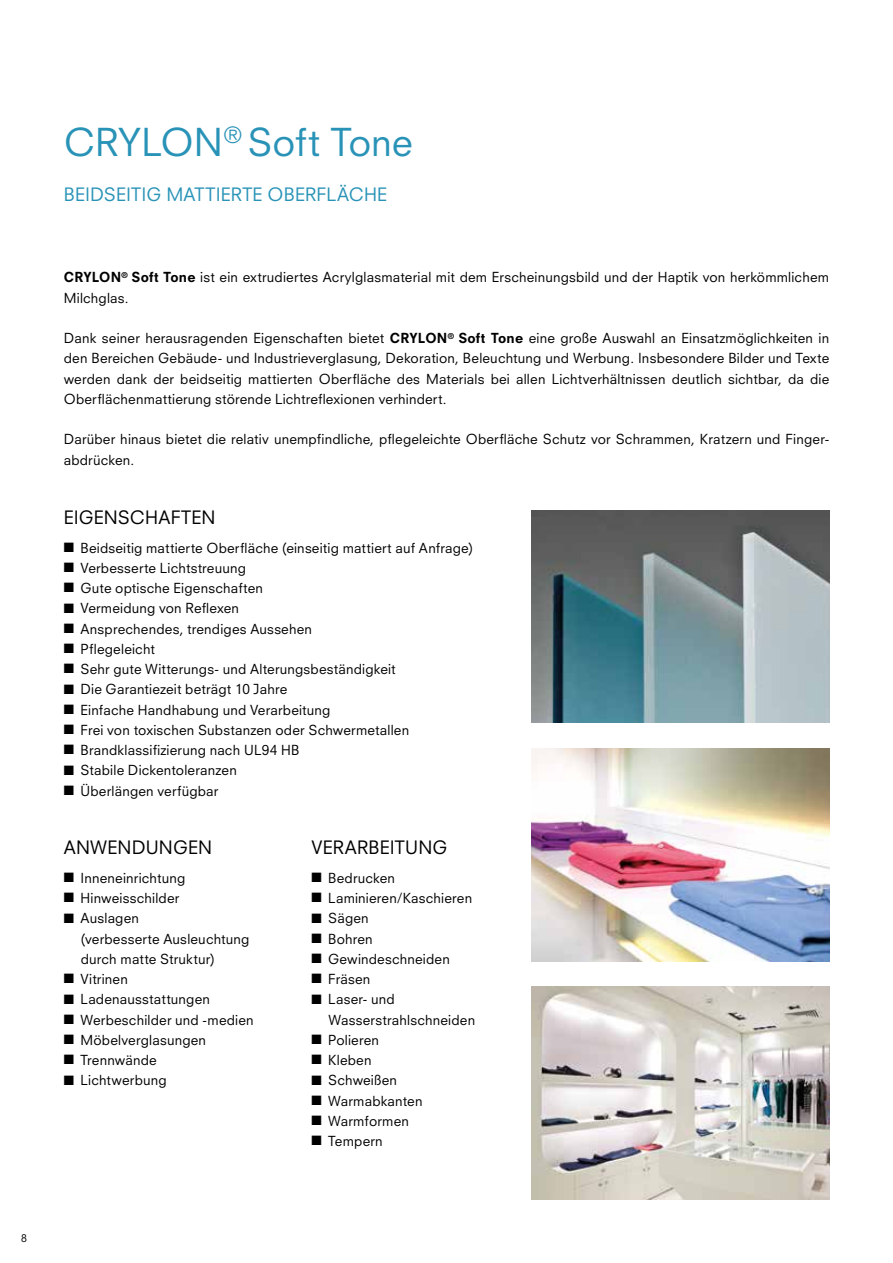
<style>
.page{position:relative;width:893px;height:1263px;background:#fff}
.page>*{position:absolute;margin:0;border:0;box-sizing:border-box;transform-origin:0 0}
.t1{font:37.5px "Neuzeit SLT Std";letter-spacing:-.005em;color:#2993b7}
.t2{font:18px "Neuzeit SLT Std";letter-spacing:.01em;color:#000}
.t3{font:18px "Neuzeit SLT Std";letter-spacing:.01em;color:#2993b7}
.t4{font:13.5px/20.2px "Neuzeit SLT Std";letter-spacing:.015em;color:#000}
.t5{font:10.5px "Neuzeit SLT Std";color:#000}
.s1{font-weight:800}
</style>
<div class="page">
<img style="left:531px;top:510px;width:298px;height:213px">
<img style="left:531px;top:986px;width:298px;height:213px">
<img style="left:531px;top:748px;width:298px;height:213px">
<p class="t5" style="left:21px;top:1231px;width:7px">8</p>
<h1 class="t1" style="left:64px;top:119px;width:350px">CRYLON<sup>®</sup> Soft Tone</h1>
<h2 class="t3" style="left:64px;top:183px;width:325px">BEIDSEITIG MATTIERTE OBERFLÄCHE</h2>
<p class="t4" style="left:64px;top:267px;width:767px"><span class="s1">CRYLON</span><sup>®</sup> <span class="s1">Soft Tone</span> ist ein extrudiertes Acrylglasmaterial mit dem Erscheinungsbild und der Haptik von herkömmlichem<br>Milchglas.</p>
<p class="t4" style="left:64px;top:328px;width:767px;text-align:justify">Dank seiner herausragenden Eigenschaften bietet <span class="s1">CRYLON</span><sup>®</sup> <span class="s1">Soft Tone</span> eine große Auswahl an Einsatzmöglichkeiten in den Bereichen Gebäude- und Industrieverglasung, Dekoration, Beleuchtung und Werbung. Insbesondere Bilder und Texte werden dank der beidseitig mattierten Oberfläche des Materials bei allen Lichtverhältnissen deutlich sichtbar, da die Oberflächenmattierung störende Lichtreflexionen verhindert.</p>
<p class="t4" style="left:64px;top:429px;width:767px">Darüber hinaus bietet die relativ unempfindliche, pflegeleichte Oberfläche Schutz vor Schrammen, Kratzern und Finger&shy;abdrücken.</p>
<h2 class="t2" style="left:64px;top:506px;width:153px">EIGENSCHAFTEN</h2>
<p class="t4" style="left:64px;top:537px;width:411px">■ Beidseitig mattierte Oberfläche (einseitig mattiert auf Anfrage)</p>
<p class="t4" style="left:64px;top:558px;width:184px">■ Verbesserte Lichtstreuung</p>
<p class="t4" style="left:64px;top:578px;width:201px">■ Gute optische Eigenschaften</p>
<p class="t4" style="left:64px;top:598px;width:177px">■ Vermeidung von Reflexen</p>
<p class="t4" style="left:64px;top:618px;width:250px">■ Ansprechendes, trendiges Aussehen</p>
<p class="t4" style="left:64px;top:639px;width:93px">■ Pflegeleicht</p>
<p class="t4" style="left:64px;top:659px;width:334px">■ Sehr gute Witterungs- und Alterungsbeständigkeit</p>
<p class="t4" style="left:64px;top:679px;width:225px">■ Die Garantiezeit beträgt 10 Jahre</p>
<p class="t4" style="left:64px;top:699px;width:268px">■ Einfache Handhabung und Verarbeitung</p>
<p class="t4" style="left:64px;top:720px;width:347px">■ Frei von toxischen Substanzen oder Schwermetallen</p>
<p class="t4" style="left:64px;top:740px;width:237px">■ Brandklassifizierung nach UL94 HB</p>
<p class="t4" style="left:64px;top:760px;width:175px">■ Stabile Dickentoleranzen</p>
<p class="t4" style="left:64px;top:780px;width:156px">■ Überlängen verfügbar</p>
<h2 class="t2" style="left:64px;top:836px;width:150px">ANWENDUNGEN</h2>
<p class="t4" style="left:64px;top:868px;width:123px">■ Inneneinrichtung</p>
<p class="t4" style="left:64px;top:888px;width:117px">■ Hinweisschilder</p>
<p class="t4" style="left:81px;top:908px;width:170px;text-indent:-17px">■ Auslagen<br>(verbesserte Ausleuchtung durch matte Struktur)</p>
<p class="t4" style="left:64px;top:969px;width:66px">■ Vitrinen</p>
<p class="t4" style="left:64px;top:989px;width:148px">■ Ladenausstattungen</p>
<p class="t4" style="left:64px;top:1009px;width:191px">■ Werbeschilder und -medien</p>
<p class="t4" style="left:64px;top:1030px;width:144px">■ Möbelverglasungen</p>
<p class="t4" style="left:64px;top:1050px;width:94px">■ Trennwände</p>
<p class="t4" style="left:64px;top:1070px;width:104px">■ Lichtwerbung</p>
<h2 class="t2" style="left:311px;top:836px;width:138px">VERARBEITUNG</h2>
<p class="t4" style="left:311px;top:868px;width:85px">■ Bedrucken</p>
<p class="t4" style="left:311px;top:888px;width:162px">■ Laminieren/Kaschieren</p>
<p class="t4" style="left:311px;top:908px;width:59px">■ Sägen</p>
<p class="t4" style="left:311px;top:928px;width:63px">■ Bohren</p>
<p class="t4" style="left:311px;top:949px;width:140px">■ Gewindeschneiden</p>
<p class="t4" style="left:311px;top:969px;width:60px">■ Fräsen</p>
<p class="t4" style="left:328px;top:989px;width:148px;text-indent:-17px">■ Laser- und<br>Wasserstrahlschneiden</p>
<p class="t4" style="left:311px;top:1030px;width:69px">■ Polieren</p>
<p class="t4" style="left:311px;top:1050px;width:62px">■ Kleben</p>
<p class="t4" style="left:311px;top:1070px;width:87px">■ Schweißen</p>
<p class="t4" style="left:311px;top:1090px;width:113px">■ Warmabkanten</p>
<p class="t4" style="left:311px;top:1111px;width:99px">■ Warmformen</p>
<p class="t4" style="left:311px;top:1131px;width:73px">■ Tempern</p>
</div>
